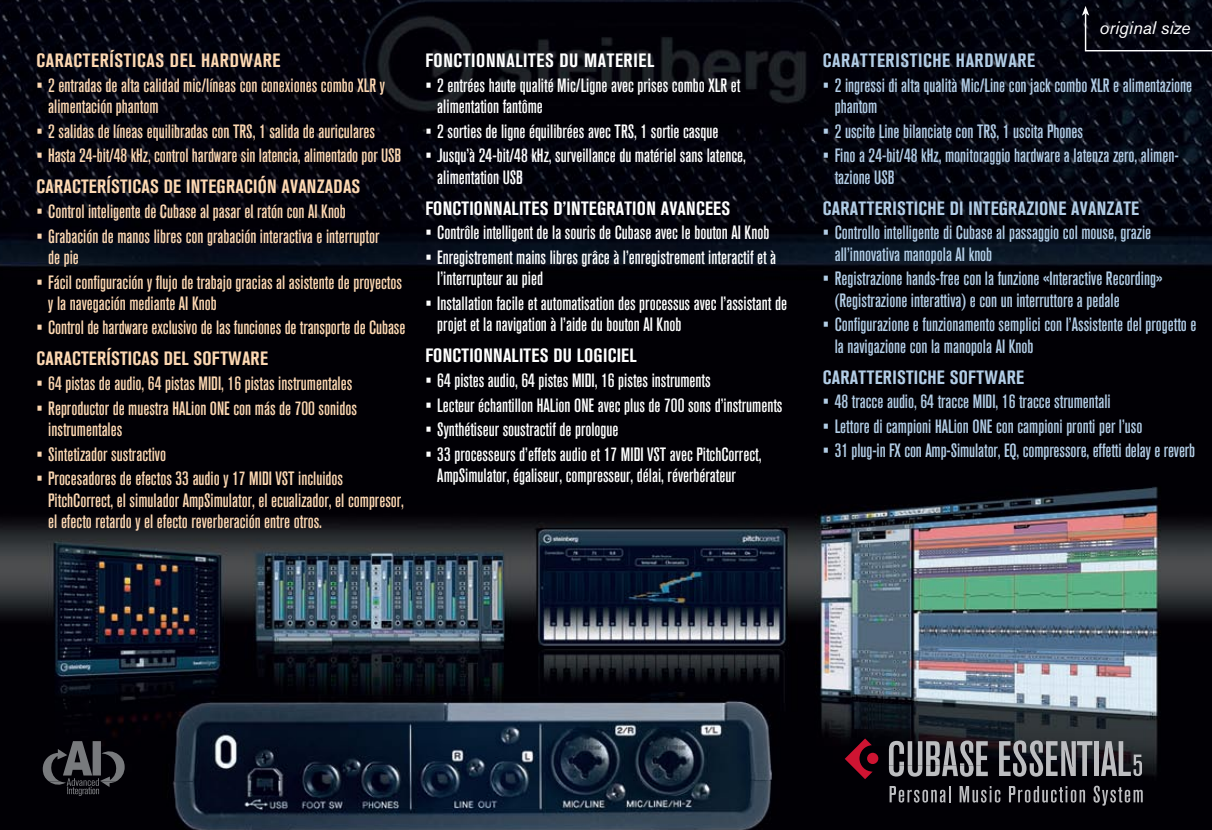
<style>
.page{position:relative;width:1212px;height:830px;background:#fff}
.page>*{position:absolute;margin:0;border:0;box-sizing:border-box;transform-origin:0 0}
.t1{font:500 condensed 19.12px/21.4px "Akzidenz Grotesk BQ";color:#fdd8b2}
.t2{font:500 condensed 19.12px/21.4px "Akzidenz Grotesk BQ";color:#fff}
.t3{font:500 condensed 19.12px/21.4px "Akzidenz Grotesk BQ";color:#b2cde6}
.t4{font:700 condensed 19.12px "Akzidenz Grotesk BQ";letter-spacing:.015em;color:#fdd8b2}
.t5{font:700 condensed 19.12px "Akzidenz Grotesk BQ";letter-spacing:.015em;color:#fff}
.t6{font:700 condensed 19.12px "Akzidenz Grotesk BQ";letter-spacing:.015em;color:#b2cde6}
.t7{font:700 condensed 19.12px "Akzidenz Grotesk BQ";letter-spacing:.035em;color:#fdd8b2}
.t8{font:700 condensed 19.12px "Akzidenz Grotesk BQ";letter-spacing:.035em;color:#fff}
.t9{font:700 condensed 19.12px "Akzidenz Grotesk BQ";letter-spacing:.035em;color:#b2cde6}
.t10{font:italic 18px "Akzidenz Grotesk BQ";color:#fff}
</style>
<div class="page">
<img style="left:0;top:0;width:1212px;height:829px">
<svg style="left:43px;top:740px;width:82px;height:55px;background:#2d2d31"></svg>
<svg style="left:1082px;top:6px;width:130px;height:46px;background:#0f111a"></svg>
<svg style="left:889px;top:740px;width:99px;height:36px;background:#616165"></svg>
<svg style="left:845px;top:738px;width:33px;height:40px"></svg>
<svg style="left:999px;top:740px;width:93px;height:36px;background:#646569"></svg>
<div style="left:1094px;top:740px;width:5px;height:35px;background:#bcbdc0"></div>
<svg style="left:1101px;top:740px;width:41px;height:35px"></svg>
<svg style="left:889px;top:785px;width:62px;height:17px"></svg>
<svg style="left:959px;top:785px;width:41px;height:17px"></svg>
<svg style="left:1009px;top:785px;width:76px;height:17px"></svg>
<svg style="left:1093px;top:785px;width:50px;height:20px"></svg>
<p class="t7" style="left:36px;top:50px;width:246px">CARACTERÍSTICAS DEL HARDWARE</p>
<p class="t1" style="left:48px;top:74px;width:338px;text-indent:-12px">• 2 entradas de alta calidad mic/líneas con conexiones combo XLR y alimentación phantom</p>
<p class="t1" style="left:36px;top:120px;width:340px">• 2 salidas de líneas equilibradas con TRS, 1 salida de auriculares</p>
<p class="t1" style="left:36px;top:145px;width:366px">• Hasta 24-bit/48 kHz, control hardware sin latencia, alimentado por USB</p>
<p class="t4" style="left:36px;top:176px;width:325px">CARACTERÍSTICAS DE INTEGRACIÓN AVANZADAS</p>
<p class="t1" style="left:36px;top:200px;width:311px">• Control inteligente de Cubase al pasar el ratón con AI Knob</p>
<p class="t1" style="left:48px;top:225px;width:333px;text-indent:-12px">• Grabación de manos libres con grabación interactiva e interruptor de pie</p>
<p class="t1" style="left:48px;top:271px;width:355px;text-indent:-12px">• Fácil configuración y flujo de trabajo gracias al asistente de proyectos y la navegación mediante AI Knob</p>
<p class="t1" style="left:36px;top:317px;width:370px">• Control de hardware exclusivo de las funciones de transporte de Cubase</p>
<p class="t4" style="left:36px;top:348px;width:233px">CARACTERÍSTICAS DEL SOFTWARE</p>
<p class="t1" style="left:36px;top:372px;width:317px">• 64 pistas de audio, 64 pistas MIDI, 16 pistas instrumentales</p>
<p class="t1" style="left:48px;top:397px;width:310px;text-indent:-12px">• Reproductor de muestra HALion ONE con más de 700 sonidos instrumentales</p>
<p class="t1" style="left:36px;top:443px;width:131px">• Sintetizador sustractivo</p>
<p class="t1" style="left:48px;top:467px;width:357px;text-indent:-12px">• Procesadores de efectos 33 audio y 17 MIDI VST incluidos<br>PitchCorrect, el simulador AmpSimulator, el ecualizador, el compresor, el efecto retardo y el efecto reverberación entre otros.</p>
<p class="t8" style="left:425px;top:50px;width:230px">FONCTIONNALITES DU MATERIEL</p>
<p class="t2" style="left:437px;top:74px;width:304px;text-indent:-12px">• 2 entrées haute qualité Mic/Ligne avec prises combo XLR et alimentation fantôme</p>
<p class="t2" style="left:425px;top:120px;width:295px">• 2 sorties de ligne équilibrées avec TRS, 1 sortie casque</p>
<p class="t2" style="left:437px;top:145px;width:310px;text-indent:-12px">• Jusqu’à 24-bit/48 kHz, surveillance du matériel sans latence, alimentation USB</p>
<p class="t5" style="left:425px;top:197px;width:306px">FONCTIONNALITES D’INTEGRATION AVANCEES</p>
<p class="t2" style="left:425px;top:222px;width:345px">• Contrôle intelligent de la souris de Cubase avec le bouton AI Knob</p>
<p class="t2" style="left:437px;top:246px;width:340px;text-indent:-12px">• Enregistrement mains libres grâce à l’enregistrement interactif et à l’interrupteur au pied</p>
<p class="t2" style="left:437px;top:292px;width:351px;text-indent:-12px">• Installation facile et automatisation des processus avec l’assistant de projet et la navigation à l’aide du bouton AI Knob</p>
<p class="t5" style="left:425px;top:344px;width:213px">FONCTIONNALITES DU LOGICIEL</p>
<p class="t2" style="left:425px;top:369px;width:287px">• 64 pistes audio, 64 pistes MIDI, 16 pistes instruments</p>
<p class="t2" style="left:425px;top:394px;width:359px">• Lecteur échantillon HALion ONE avec plus de 700 sons d’instruments</p>
<p class="t2" style="left:425px;top:418px;width:195px">• Synthétiseur soustractif de prologue</p>
<p class="t2" style="left:437px;top:443px;width:326px;text-indent:-12px">• 33 processeurs d’effets audio et 17 MIDI VST avec PitchCorrect,<br>AmpSimulator, égaliseur, compresseur, délai, réverbérateur</p>
<p class="t10" style="left:1099px;top:17px;width:92px">original size</p>
<p class="t9" style="left:823px;top:50px;width:214px">CARATTERISTICHE HARDWARE</p>
<p class="t3" style="left:835px;top:74px;width:359px;text-indent:-12px">• 2 ingressi di alta qualità Mic/Line con jack combo XLR e alimentazione phantom</p>
<p class="t3" style="left:823px;top:120px;width:262px">• 2 uscite Line bilanciate con TRS, 1 uscita Phones</p>
<p class="t3" style="left:835px;top:145px;width:346px;text-indent:-12px">• Fino a 24-bit/48 kHz, monitoraggio hardware a latenza zero, alimen&shy;tazione USB</p>
<p class="t6" style="left:823px;top:197px;width:318px">CARATTERISTICHE DI INTEGRAZIONE AVANZATE</p>
<p class="t3" style="left:835px;top:222px;width:318px;text-indent:-12px">• Controllo intelligente di Cubase al passaggio col mouse, grazie all’innovativa manopola AI knob</p>
<p class="t3" style="left:835px;top:268px;width:329px;text-indent:-12px">• Registrazione hands-free con la funzione «Interactive Recording» (Registrazione interattiva) e con un interruttore a pedale</p>
<p class="t3" style="left:835px;top:314px;width:363px;text-indent:-12px">• Configurazione e funzionamento semplici con l’Assistente del progetto e la navigazione con la manopola AI Knob</p>
<p class="t6" style="left:823px;top:366px;width:203px">CARATTERISTICHE SOFTWARE</p>
<p class="t3" style="left:823px;top:390px;width:289px">• 48 tracce audio, 64 tracce MIDI, 16 tracce strumentali</p>
<p class="t3" style="left:823px;top:415px;width:321px">• Lettore di campioni HALion ONE con campioni pronti per l’uso</p>
<p class="t3" style="left:823px;top:440px;width:374px">• 31 plug-in FX con Amp-Simulator, EQ, compressore, effetti delay e reverb</p>
</div>
